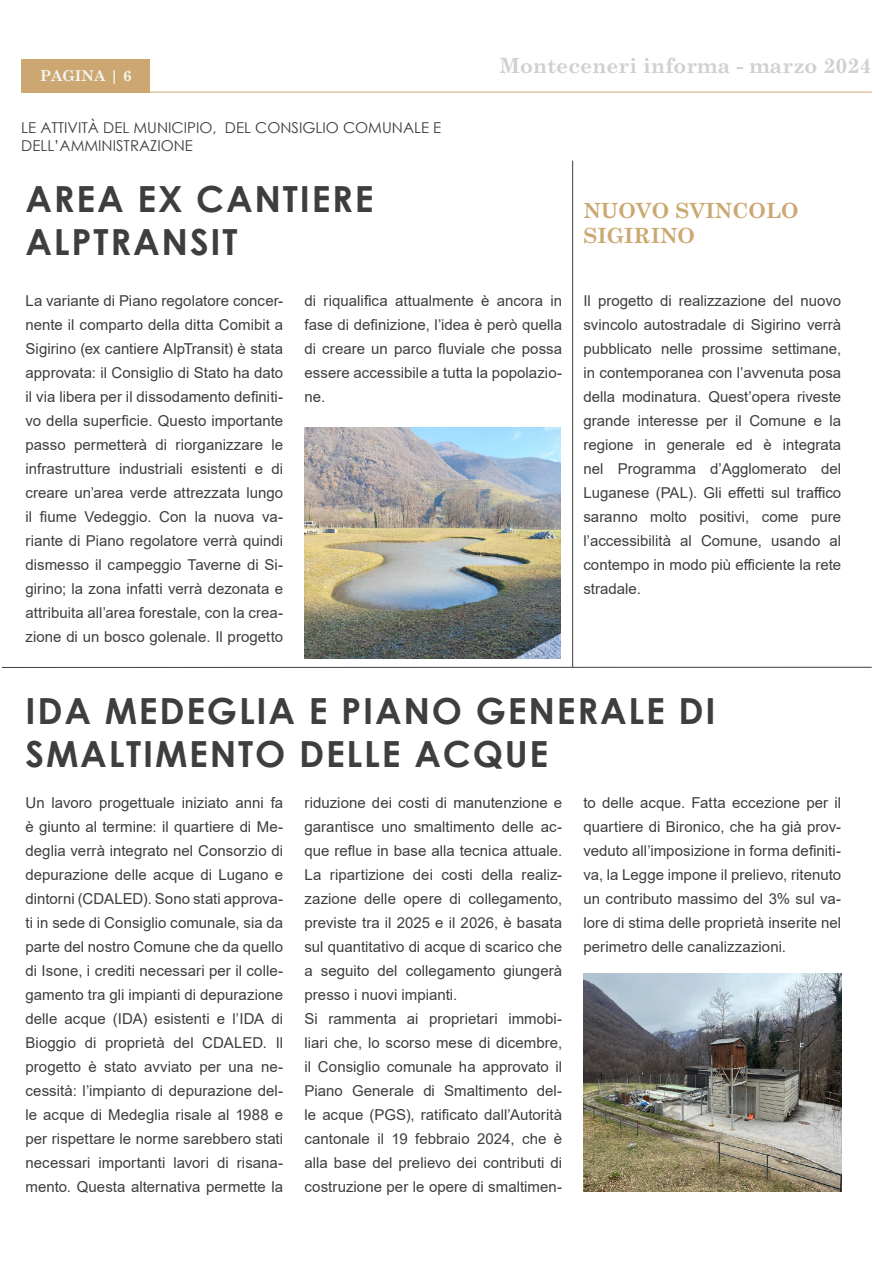
<style>
.page{position:relative;width:893px;height:1263px;background:#fff}
.page>*{position:absolute;margin:0;border:0;box-sizing:border-box;transform-origin:0 0}
.t1{font:700 36px/43.2px "Century Gothic";letter-spacing:.05em;color:#3e3e3f}
.t2{font:700 21px "Century Schoolbook";color:#cfd0d2}
.t3{font:700 21px/25.2px "Century Schoolbook";color:#cca771}
.t4{font:15px/24px "Arial";color:#3e3e3f;text-align:justify}
.t5{font:15px/18px "Century Gothic";color:#3e3e3f}
.t6{font:700 15px "Century Schoolbook";color:#f3f6f4}
</style>
<div class="page">
<hr style="left:109px;top:92px;width:763px;height:1px;background:#cca771">
<hr style="left:572px;top:161px;width:1px;height:506px;background:#3e3e3f">
<div style="left:21px;top:59px;width:129px;height:34px;background:#cca771"></div>
<img style="left:304px;top:427px;width:257px;height:231px">
<img style="left:583px;top:974px;width:258px;height:217px">
<hr style="left:2px;top:667px;width:870px;height:1px;background:#3e3e3f">
<p class="t6" style="left:40px;top:64px;width:94px">PAGINA | 6</p>
<p class="t5" style="left:21px;top:118px;width:421px">LE ATTIVITÀ DEL MUNICIPIO, DEL CONSIGLIO COMUNALE E<br>DELL’AMMINISTRAZIONE</p>
<p class="t1" style="left:26px;top:176px;width:350px">AREA EX CANTIERE<br>ALPTRANSIT</p>
<p class="t2" style="left:499px;top:49px;width:374px">Monteceneri informa - marzo 2024</p>
<p class="t3" style="left:583px;top:197px;width:217px">NUOVO SVINCOLO<br>SIGIRINO</p>
<p class="t4" style="left:26px;top:288px;width:259px">La variante di Piano regolatore concer&shy;nente il comparto della ditta Comibit a Sigirino (ex cantiere AlpTransit) è stata approvata: il Consiglio di Stato ha dato il via libera per il dissodamento definiti&shy;vo della superficie. Questo importante passo permetterà di riorganizzare le infrastrutture industriali esistenti e di creare un’area verde attrezzata lungo il fiume Vedeggio. Con la nuova va&shy;riante di Piano regolatore verrà quindi dismesso il campeggio Taverne di Si&shy;girino; la zona infatti verrà dezonata e attribuita all’area forestale, con la crea&shy;zione di un bosco golenale. Il progetto</p>
<p class="t4" style="left:304px;top:288px;width:259px">di riqualifica attualmente è ancora in fase di definizione, l’idea è però quella di creare un parco fluviale che possa essere accessibile a tutta la popolazio&shy;ne.</p>
<p class="t4" style="left:583px;top:288px;width:259px">Il progetto di realizzazione del nuovo svincolo autostradale di Sigirino verrà pubblicato nelle prossime settimane, in contemporanea con l’avvenuta posa della modinatura. Quest’opera riveste grande interesse per il Comune e la regione in generale ed è integrata nel Programma d’Agglomerato del Luganese (PAL). Gli effetti sul traffico saranno molto positivi, come pure l’accessibilità al Comune, usando al contempo in modo più efficiente la rete stradale.</p>
<p class="t1" style="left:26px;top:687px;width:692px">IDA MEDEGLIA E PIANO GENERALE DI<br>SMALTIMENTO DELLE ACQUE</p>
<p class="t4" style="left:26px;top:791px;width:259px">Un lavoro progettuale iniziato anni fa è giunto al termine: il quartiere di Me&shy;deglia verrà integrato nel Consorzio di depurazione delle acque di Lugano e dintorni (CDALED). Sono stati approva&shy;ti in sede di Consiglio comunale, sia da parte del nostro Comune che da quello di Isone, i crediti necessari per il colle&shy;gamento tra gli impianti di depurazione delle acque (IDA) esistenti e l’IDA di Bioggio di proprietà del CDALED. Il progetto è stato avviato per una ne&shy;cessità: l’impianto di depurazione del&shy;le acque di Medeglia risale al 1988 e per rispettare le norme sarebbero stati necessari importanti lavori di risana&shy;mento. Questa alternativa permette la</p>
<p class="t4" style="left:304px;top:791px;width:259px">riduzione dei costi di manutenzione e garantisce uno smaltimento delle ac&shy;que reflue in base alla tecnica attuale.<br>La ripartizione dei costi della realiz&shy;zazione delle opere di collegamento, previste tra il 2025 e il 2026, è basata sul quantitativo di acque di scarico che a seguito del collegamento giungerà presso i nuovi impianti.</p>
<p class="t4" style="left:304px;top:1007px;width:259px">Si rammenta ai proprietari immobi&shy;liari che, lo scorso mese di dicembre, il Consiglio comunale ha approvato il Piano Generale di Smaltimento del&shy;le acque (PGS), ratificato dall’Autorità cantonale il 19 febbraio 2024, che è alla base del prelievo dei contributi di costruzione per le opere di smaltimen-</p>
<p class="t4" style="left:583px;top:791px;width:259px">to delle acque. Fatta eccezione per il quartiere di Bironico, che ha già prov&shy;veduto all’imposizione in forma definiti&shy;va, la Legge impone il prelievo, ritenuto un contributo massimo del 3% sul va&shy;lore di stima delle proprietà inserite nel perimetro delle canalizzazioni.</p>
</div>
